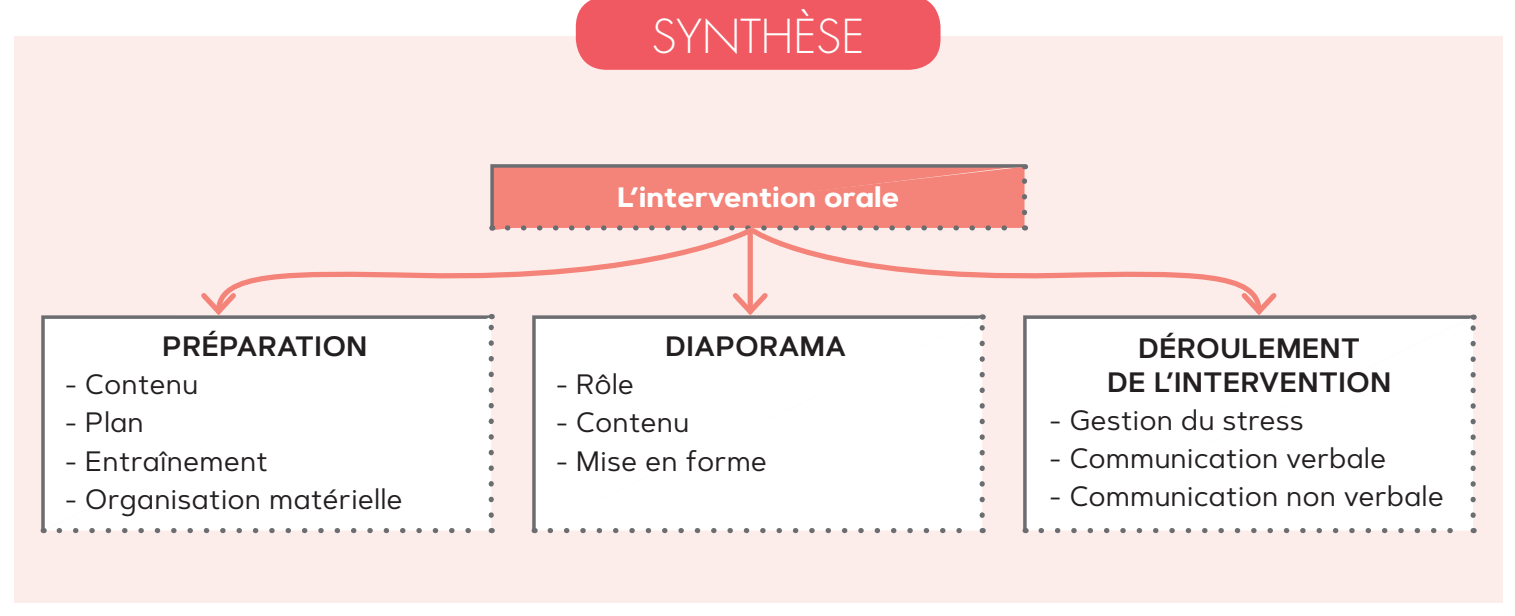
<style>
.page{position:relative;width:1515px;height:616px;background:#fff}
.page>*{position:absolute;margin:0;border:0;box-sizing:border-box;transform-origin:0 0}
.t1{font:300 45.5px "Futura Std";color:#fff}
.t2{font:28px "Artegra Sans Alt";color:#231f20}
.t3{font:600 28px/33.2px "Artegra Sans Alt";color:#231f20;text-align:center}
.t4{font:700 28px "Artegra Sans Alt";color:#fff}
</style>
<div class="page">
<div style="left:14px;top:36px;width:1488px;height:567px;background:#fdedea"></div>
<div style="left:576px;top:0;width:364px;height:70px;background:#f05961"></div>
<svg style="left:492px;top:164px;width:535px;height:61px;background:#eb8379"></svg>
<div style="left:1025px;top:317px;width:448px;height:214px;background:#fff"></div>
<svg style="left:1041px;top:528px;width:424px;height:5px"></svg>
<svg style="left:1470px;top:314px;width:5px;height:201px"></svg>
<div style="left:534px;top:317px;width:448px;height:214px;background:#fff"></div>
<svg style="left:550px;top:528px;width:424px;height:5px"></svg>
<svg style="left:979px;top:317px;width:5px;height:198px"></svg>
<div style="left:43px;top:317px;width:448px;height:214px;background:#fff"></div>
<svg style="left:59px;top:528px;width:424px;height:5px"></svg>
<svg style="left:488px;top:317px;width:6px;height:198px"></svg>
<svg style="left:755px;top:225px;width:495px;height:92px"></svg>
<svg style="left:1236px;top:288px;width:45px;height:31px"></svg>
<svg style="left:228px;top:225px;width:527px;height:92px"></svg>
<svg style="left:196px;top:288px;width:45px;height:31px"></svg>
<div style="left:747px;top:231px;width:6px;height:80px;background:#f48479"></div>
<svg style="left:728px;top:288px;width:44px;height:31px"></svg>
<p class="t3" style="left:162px;top:330px;width:207px">PRÉPARATION</p>
<p class="t2" style="left:65px;top:365px;width:135px">- Contenu</p>
<p class="t2" style="left:65px;top:403px;width:81px">- Plan</p>
<p class="t2" style="left:65px;top:441px;width:205px">- Entraînement</p>
<p class="t2" style="left:65px;top:480px;width:339px">- Organisation matérielle</p>
<h1 class="t1" style="left:652px;top:9px;width:214px">SYNTHÈSE</h1>
<p class="t4" style="left:617px;top:177px;width:283px">L’intervention orale</p>
<p class="t3" style="left:665px;top:330px;width:183px">DIAPORAMA</p>
<p class="t2" style="left:556px;top:365px;width:80px">- Rôle</p>
<p class="t2" style="left:556px;top:403px;width:135px">- Contenu</p>
<p class="t2" style="left:556px;top:441px;width:213px">- Mise en forme</p>
<p class="t3" style="left:1107px;top:332px;width:286px">DÉROULEMENT<br>DE L’INTERVENTION</p>
<p class="t2" style="left:1049px;top:401px;width:256px">- Gestion du stress</p>
<p class="t2" style="left:1049px;top:439px;width:339px">- Communication verbale</p>
<p class="t2" style="left:1049px;top:477px;width:396px">- Communication non verbale</p>
</div>
